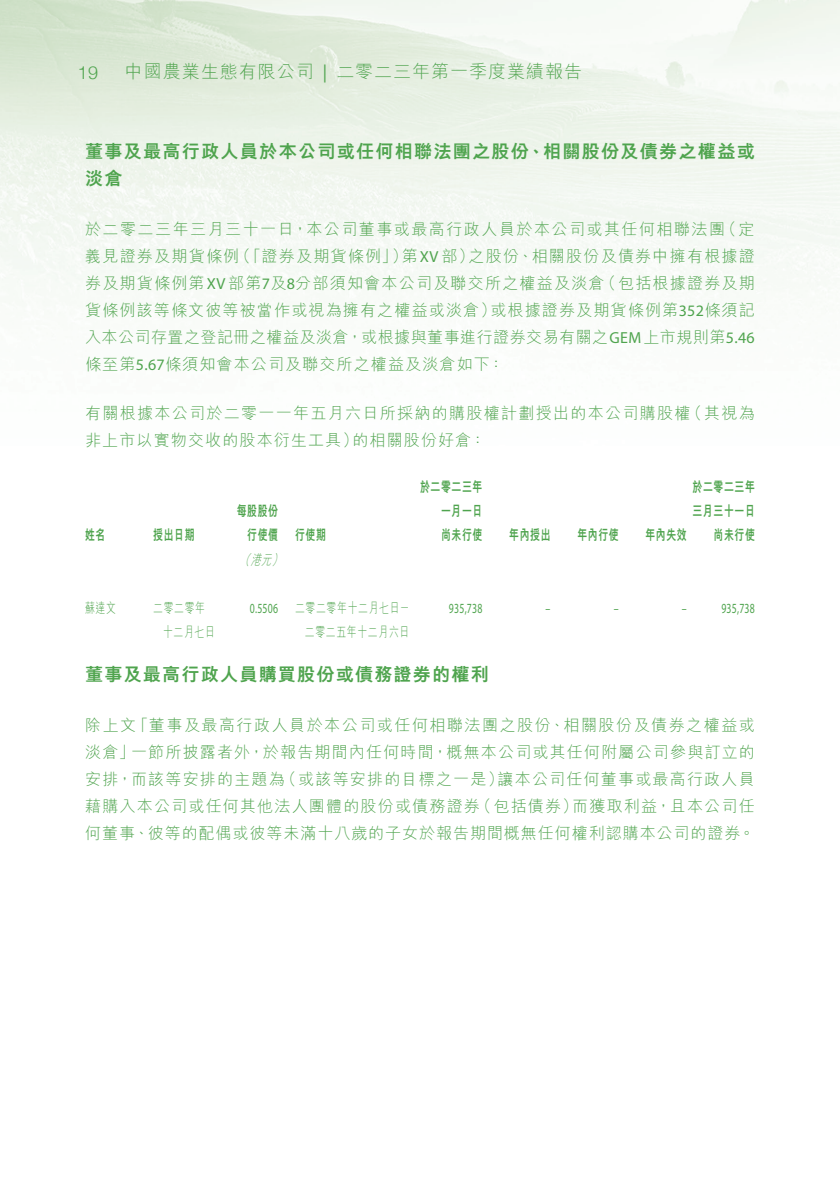
<style>
.page{position:relative;width:840px;height:1191px;background:#fff}
.page>*{position:absolute;margin:0;border:0;box-sizing:border-box;transform-origin:0 0}
.t1{font:800 18px/27px "M Hei HK";letter-spacing:.075em;color:#4fa44e}
.t2{font:300 18px "M Hei HK";letter-spacing:.055em;color:#4fa44e}
.t3{font:300 18px "Helvetica Neue";color:#4fa44e}
.t4{font:18px "Myriad Pro";color:#4fa44e}
.t5{font:300 16px/27px "M Hei HK";letter-spacing:.075em;color:#4fa44e}
.t6{font:300 16px/27px "M Hei HK";letter-spacing:.095em;color:#4fa44e}
.t7{font:800 14px/24px "M Hei HK";letter-spacing:.07em;color:#4fa44e;text-align:right;scale:.7 1}
.t8{font:300 14px "M Hei HK";letter-spacing:.07em;color:#4fa44e;scale:.7 1}
.t9{font:14px "Myriad Pro";letter-spacing:.02em;color:#4fa44e;scale:.7 1}
.t10{font:italic 300 14px "M Hei HK";color:#4fa44e;scale:.7 1}
.s1{font-family:"Myriad Pro";font-weight:400}
</style>
<div class="page">
<p class="t3" style="left:78px;top:58px;width:22px">19</p>
<p class="t2" style="left:125px;top:62px;width:190px">中國農業生態有限公司</p>
<p class="t4" style="left:323px;top:61px;width:6px">|</p>
<p class="t2" style="left:336px;top:62px;width:247px">二零二三年第一季度業績報告</p>
<p class="t1" style="left:85px;top:137px;width:670px">董事及最高行政人員於本公司或任何相聯法團之股份、相關股份及債券之權益或淡倉</p>
<p class="t5" style="left:720px;top:215px;width:35px">（定</p>
<p class="t6" style="left:468px;top:215px;width:288px;text-indent:-383px">於二零二三年三月三十一日，本公司董事或最高行政人員於本公司或其任何相聯法團<br>之股份、相關股份及債券中擁有根據證</p>
<p class="t5" style="left:235px;top:242px;width:174px">（「證券及期貨條例」）</p>
<p class="t5" style="left:401px;top:242px;width:74px">第<span class="s1">XV</span>部）</p>
<p class="t5" style="left:85px;top:242px;width:155px">義見證券及期貨條例</p>
<p class="t5" style="left:599px;top:269px;width:156px">（包括根據證券及期</p>
<p class="t5" style="left:490px;top:269px;width:266px;text-indent:-405px">券及期貨條例第<span class="s1">XV</span>部第及<span class="s1">7 8</span>分部須知會本公司及聯交所之權益及淡倉<br>或根據證券及期貨條例第<span class="s1">352</span>條須記</p>
<p class="t5" style="left:85px;top:296px;width:670px">貨條例該等條文彼等被當作或視為擁有之權益或淡倉）<br>入本公司存置之登記冊之權益及淡倉，或根據與董事進行證券交易有關之<span class="s1">GEM</span>上市規則第<span class="s1">5.46</span>條至第<span class="s1">5.67</span>條須知會本公司及聯交所之權益及淡倉如下：</p>
<p class="t5" style="left:685px;top:400px;width:70px">（其視為</p>
<p class="t5" style="left:352px;top:400px;width:339px;text-indent:-267px">有關根據本公司於二零一一年五月六日所採納的購股權計劃授出的本公司購股權的相關股份好倉：</p>
<p class="t5" style="left:85px;top:427px;width:275px">非上市以實物交收的股本衍生工具）</p>
<p class="t7" style="left:85px;top:523px;width:30px">姓名</p>
<p class="t8" style="left:85px;top:601px;width:45px">蘇達文</p>
<p class="t7" style="left:153px;top:523px;width:60px">授出日期</p>
<p class="t7" style="left:237px;top:499px;width:60px">每股股份</p>
<p class="t7" style="left:247px;top:523px;width:45px">行使價</p>
<p class="t7" style="left:295px;top:523px;width:45px">行使期</p>
<p class="t7" style="left:420px;top:475px;width:90px">於二零二三年一月一日</p>
<p class="t7" style="left:441px;top:523px;width:60px">尚未行使</p>
<p class="t7" style="left:509px;top:523px;width:60px">年內授出</p>
<p class="t7" style="left:577px;top:523px;width:60px">年內行使</p>
<p class="t7" style="left:692px;top:475px;width:90px">於二零二三年三月三十一日尚未行使</p>
<p class="t7" style="left:645px;top:523px;width:60px">年內失效</p>
<p class="t10" style="left:239px;top:553px;width:21px">（</p>
<p class="t10" style="left:271px;top:553px;width:21px">(</p>
<p class="t10" style="left:250px;top:553px;width:36px">港元</p>
<p class="t8" style="left:153px;top:601px;width:75px">二零二零年</p>
<p class="t9" style="left:250px;top:600px;width:42px">0.5506</p>
<p class="t8" style="left:295px;top:601px;width:165px">二零二零年十二月七日－</p>
<p class="t9" style="left:448px;top:600px;width:49px">935,738</p>
<p class="t9" style="left:545px;top:600px;width:9px">–</p>
<p class="t9" style="left:613px;top:600px;width:9px">–</p>
<p class="t9" style="left:681px;top:600px;width:9px">–</p>
<p class="t9" style="left:721px;top:600px;width:49px">935,738</p>
<p class="t8" style="left:163px;top:625px;width:75px">十二月七日</p>
<p class="t8" style="left:305px;top:625px;width:150px">二零二五年十二月六日</p>
<p class="t1" style="left:85px;top:661px;width:405px">董事及最高行政人員購買股份或債務證券的權利</p>
<p class="t6" style="left:132px;top:711px;width:623px">「董事及最高行政人員於本公司或任何相聯法團之股份、相關股份及債券之權益或</p>
<p class="t5" style="left:131px;top:711px;width:625px;text-indent:-46px">除上文<br>一節所披露者外，於報告期間內任何時間，概無本公司或其任何附屬公司參與訂立的</p>
<p class="t5" style="left:85px;top:738px;width:51px">淡倉」</p>
<p class="t5" style="left:497px;top:765px;width:258px">讓本公司任何董事或最高行政人員</p>
<p class="t5" style="left:280px;top:765px;width:225px">（或該等安排的目標之一是）</p>
<p class="t5" style="left:85px;top:765px;width:201px">安排，而該等安排的主題為</p>
<p class="t5" style="left:475px;top:792px;width:104px">（包括債券）</p>
<p class="t5" style="left:85px;top:792px;width:671px">藉購入本公司或任何其他法人團體的股份或債務證券<br>何董事、彼等的配偶或彼等未滿十八歲的子女於報告期間概無任何權利認購本公司的證券。</p>
<p class="t5" style="left:572px;top:792px;width:184px">而獲取利益，且本公司任</p>
</div>
